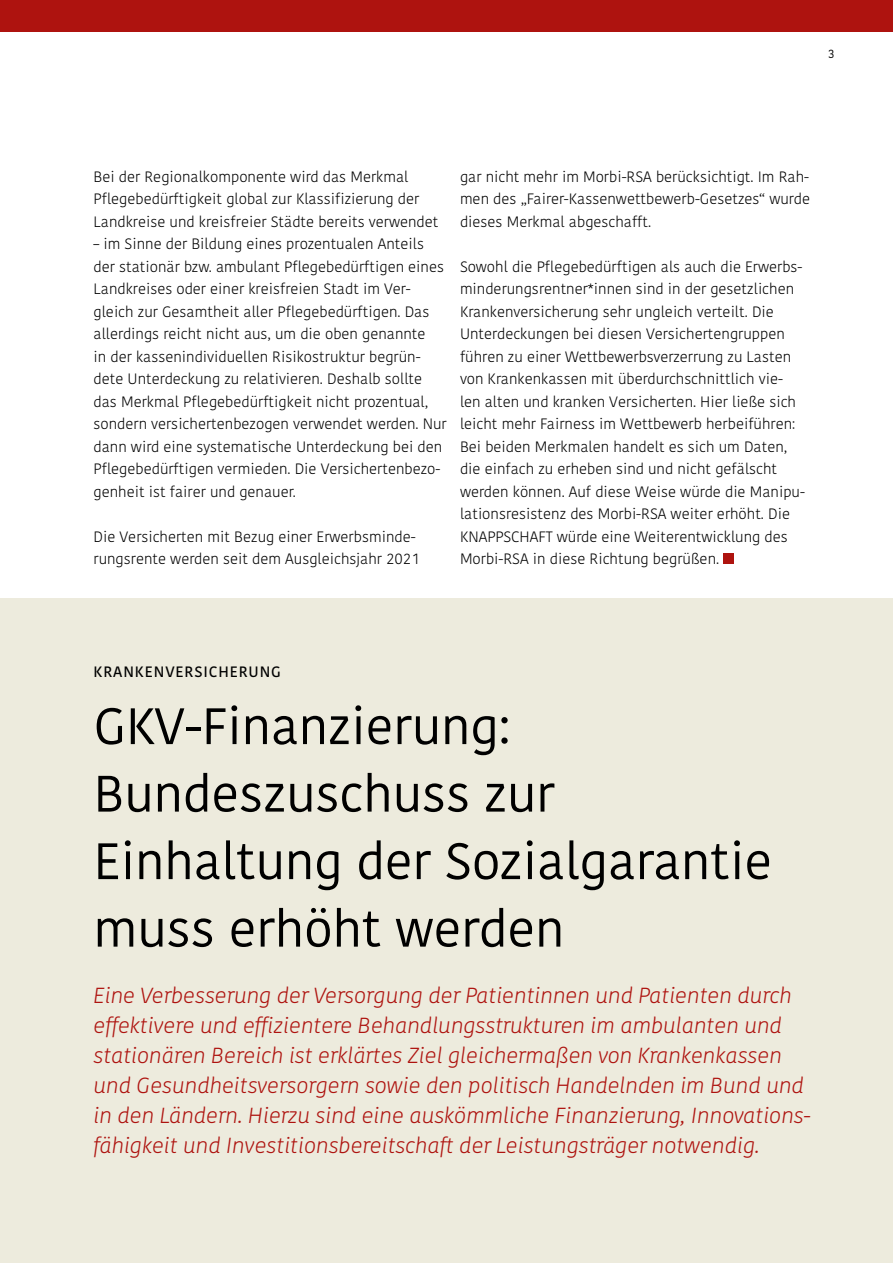
<style>
.page{position:relative;width:893px;height:1263px;background:#fff}
.page>*{position:absolute;margin:0;border:0;box-sizing:border-box;transform-origin:0 0}
._03_Texte_Headline_Kohinoor_Regular_34pt{font:51px/67.5px "Kohinoor KBS";color:#000}
._03_Texte_Teaser_Kohinoor_Roman_14_5pt{font:italic 300 21.75px/30px "Kohinoor KBS";color:#ae130f}
._03_Texte_Fließtext_Kohinoor_Light_10pt{font:300 15px/22.5px "Kohinoor KBS";color:#000}
._03_Texte_Dachzeile_Kohinoor_Medium_10pt{font:500 15px "Kohinoor KBS";letter-spacing:.06em;color:#000}
.t1{font:12px "Kohinoor KBS";color:#000}
</style>
<div class="page">
<div style="left:0;top:0;width:893px;height:32px;background:#ae130f"></div>
<div style="left:723px;top:553px;width:11px;height:11px;background:#ae130f"></div>
<div style="left:0;top:598px;width:893px;height:665px;background:#edebdd"></div>
<p class="t1" style="left:828px;top:46px;width:8px">3</p>
<p class="_03_Texte_Fließtext_Kohinoor_Light_10pt" style="left:94px;top:165px;width:346px">Bei der Regionalkomponente wird das Merkmal<br>Pflegebedürftigkeit global zur Klassifizierung der<br>Landkreise und kreisfreier Städte bereits verwendet</p>
<p class="_03_Texte_Fließtext_Kohinoor_Light_10pt" style="left:94px;top:233px;width:355px">– im Sinne der Bildung eines prozentualen Anteils der stationär bzw. ambulant Pflegebedürftigen eines Landkreises oder einer kreisfreien Stadt im Ver&shy;gleich zur Gesamtheit aller Pflegebedürftigen. Das allerdings reicht nicht aus, um die oben genannte<br>in der kassenindividuellen Risikostruktur begrün&shy;dete Unterdeckung zu relativieren. Deshalb sollte das Merkmal Pflegebedürftigkeit nicht prozentual, sondern versichertenbezogen verwendet werden. Nur dann wird eine systematische Unterdeckung bei den Pflegebedürftigen vermieden. Die Versichertenbezo&shy;genheit ist fairer und genauer.</p>
<p class="_03_Texte_Fließtext_Kohinoor_Light_10pt" style="left:94px;top:525px;width:328px">Die Versicherten mit Bezug einer Erwerbsminde&shy;rungsrente werden seit dem Ausgleichsjahr 2021</p>
<p class="_03_Texte_Fließtext_Kohinoor_Light_10pt" style="left:460px;top:165px;width:352px;text-align:justify">gar nicht mehr im Morbi-RSA berücksichtigt. Im Rah&shy;men des „Fairer-Kassenwettbewerb-Gesetzes“ wurde dieses Merkmal abgeschafft.</p>
<p class="_03_Texte_Fließtext_Kohinoor_Light_10pt" style="left:460px;top:255px;width:346px">Sowohl die Pflegebedürftigen als auch die Erwerbs&shy;minderungsrentner*innen sind in der gesetzlichen Krankenversicherung sehr ungleich verteilt. Die Unterdeckungen bei diesen Versichertengruppen führen zu einer Wettbewerbsverzerrung zu Lasten von Krankenkassen mit überdurchschnittlich vie&shy;len alten und kranken Versicherten. Hier ließe sich leicht mehr Fairness im Wettbewerb herbeiführen:<br>Bei beiden Merkmalen handelt es sich um Daten, die einfach zu erheben sind und nicht gefälscht werden können. Auf diese Weise würde die Manipu&shy;lationsresistenz des Morbi-RSA weiter erhöht. Die KNAPPSCHAFT würde eine Weiterentwicklung des Morbi-RSA in diese Richtung begrüßen.</p>
<p class="_03_Texte_Dachzeile_Kohinoor_Medium_10pt" style="left:94px;top:662px;width:189px">KRANKENVERSICHERUNG</p>
<h1 class="_03_Texte_Headline_Kohinoor_Regular_34pt" style="left:94px;top:694px;width:680px">GKV-Finanzierung:<br>Bundeszuschuss zur<br>Einhaltung der Sozialgarantie muss erhöht werden</h1>
<p class="_03_Texte_Teaser_Kohinoor_Roman_14_5pt" style="left:94px;top:981px;width:719px">Eine Verbesserung der Versorgung der Patientinnen und Patienten durch effektivere und effizientere Behandlungsstrukturen im ambulanten und stationären Bereich ist erklärtes Ziel gleichermaßen von Krankenkassen und Gesundheitsversorgern sowie den politisch Handelnden im Bund und in den Ländern. Hierzu sind eine auskömmliche Finanzierung, Innovations&shy;fähigkeit und Investitionsbereitschaft der Leistungsträger notwendig.</p>
</div>
